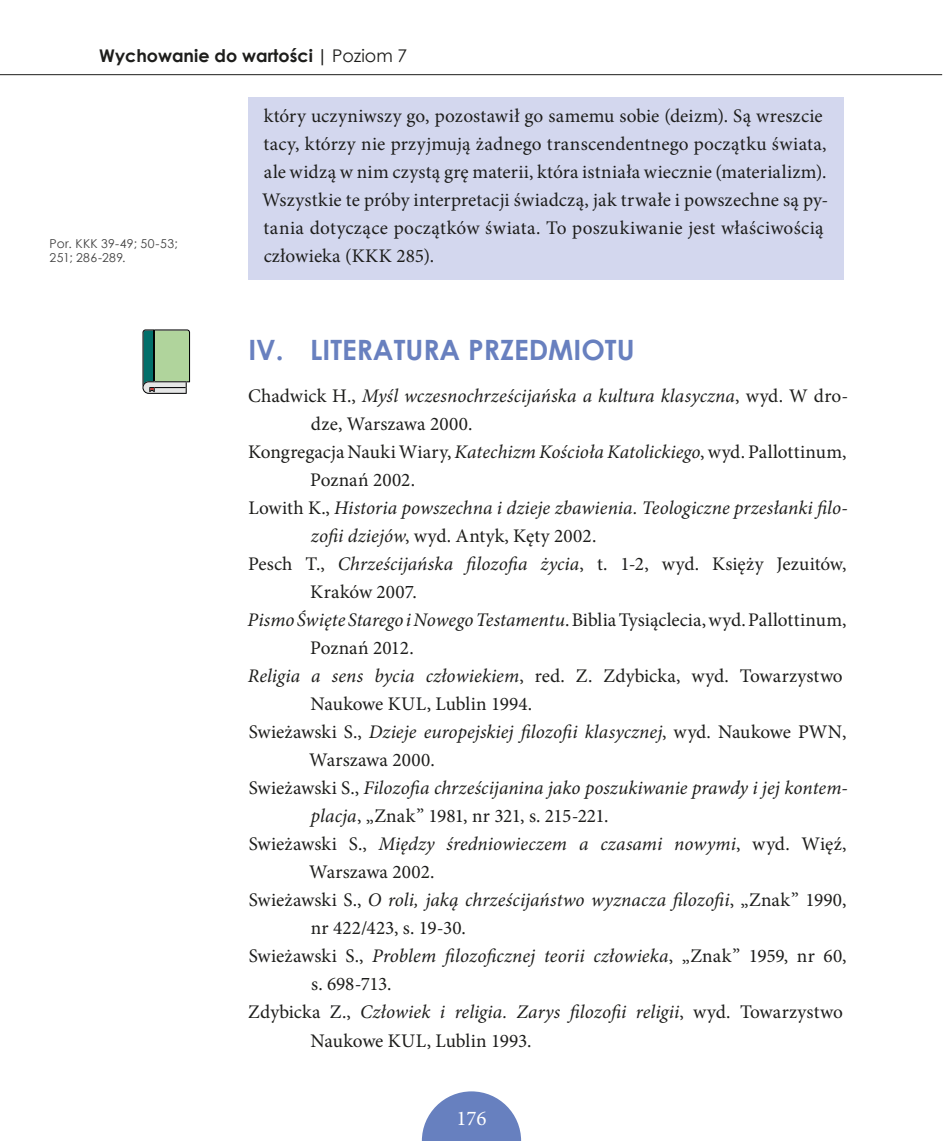
<style>
.page{position:relative;width:943px;height:1141px;background:#fff}
.page>*{position:absolute;margin:0;border:0;box-sizing:border-box;transform-origin:0 0}
.t1{font:700 28px "Century Gothic";color:#6880bf}
.t2{font:21px "Minion Pro";color:#fff}
.t3{font:19.25px/28px "Minion Pro";letter-spacing:.01em;color:#1d1d1b}
.t4{font:italic 19.25px "Minion Pro";color:#1d1d1b}
.t5{font:700 17.5px "Century Gothic";color:#1d1d1b}
.t6{font:12.25px/14.7px "Century Gothic";letter-spacing:.025em;color:#414141}
.s1{font-weight:400}
.s2{font-style:normal}
.s3{font-style:italic}
</style>
<div class="page">
<div style="left:248px;top:97px;width:595px;height:183px;background:#d3d7ee"></div>
<svg style="left:142px;top:329px;width:48px;height:65px;background:#88ac8d"></svg>
<hr style="left:0;top:74px;width:942px;height:1px;background:#1d1d1b">
<svg style="left:422px;top:1091px;width:99px;height:50px"></svg>
<p class="t5" style="left:99px;top:42px;width:309px">Wychowanie do wartości | <span class="s1">Poziom 7</span></p>
<p class="t6" style="left:50px;top:236px;width:130px">Por. KKK 39‑49; 50‑53;<br>251; 286‑289.</p>
<p class="t3" style="left:262px;top:102px;width:568px">który uczyniwszy go, pozostawił go samemu sobie (deizm). Są wreszcie tacy, którzy nie przyjmują żadnego transcendentnego początku świata, ale widzą w nim czystą grę materii, która istniała wiecznie (materializm).<br>Wszystkie te próby interpretacji świadczą, jak trwałe i powszechne są py‑ tania dotyczące początków świata. To poszukiwanie jest właściwością człowieka (KKK 285).</p>
<h1 class="t1" style="left:248px;top:329px;width:388px">IV. LITERATURA PRZEDMIOTU</h1>
<p class="t4" style="left:248px;top:383px;width:601px"><span class="s2">Chadwick H.,</span> Myśl wczesnochrześcijańska a kultura klasyczna<span class="s2">, wyd. W dro‑</span></p>
<p class="t3" style="left:311px;top:410px;width:163px">dze, Warszawa 2000.</p>
<p class="t3" style="left:248px;top:438px;width:599px">Kongregacja Nauki Wiary, <span class="s3">Katechizm Kościoła Katolickiego</span>, wyd. Pallottinum,</p>
<p class="t3" style="left:310px;top:466px;width:106px">Poznań 2002.</p>
<p class="t4" style="left:248px;top:495px;width:601px"><span class="s2">Lowith K.,</span> Historia powszechna i dzieje zbawienia. Teologiczne przesłanki filo‑</p>
<p class="t3" style="left:311px;top:522px;width:287px"><span class="s3">zofii dziejów</span>, wyd. Antyk, Kęty 2002.</p>
<p class="t3" style="left:248px;top:550px;width:599px">Pesch T., <span class="s3">Chrześcijańska filozofia życia</span>, t. 1‑2, wyd. Księży Jezuitów,</p>
<p class="t3" style="left:310px;top:578px;width:108px">Kraków 2007.</p>
<p class="t4" style="left:247px;top:607px;width:600px">Pismo Święte Starego i Nowego Testamentu<span class="s2">. Biblia Tysiąclecia, wyd. Pallottinum,</span></p>
<p class="t3" style="left:310px;top:634px;width:105px">Poznań 2012.</p>
<p class="t3" style="left:248px;top:662px;width:596px"><span class="s3">Religia a sens bycia człowiekiem</span>, red. Z. Zdybicka, wyd. Towarzystwo</p>
<p class="t3" style="left:310px;top:690px;width:223px">Naukowe KUL, Lublin 1994.</p>
<p class="t4" style="left:249px;top:719px;width:599px"><span class="s2">Swieżawski S.,</span> Dzieje europejskiej filozofii klasycznej<span class="s2">, wyd. Naukowe PWN,</span></p>
<p class="t3" style="left:309px;top:746px;width:127px">Warszawa 2000.</p>
<p class="t4" style="left:249px;top:775px;width:600px"><span class="s2">Swieżawski S.,</span> Filozofia chrześcijanina jako poszukiwanie prawdy i jej kontem‑</p>
<p class="t3" style="left:311px;top:802px;width:299px"><span class="s3">placja</span>, „Znak” 1981, nr 321, s. 215‑221.</p>
<p class="t4" style="left:249px;top:831px;width:599px"><span class="s2">Swieżawski S.,</span> Między średniowieczem a czasami nowymi<span class="s2">, wyd. Więź,</span></p>
<p class="t3" style="left:309px;top:858px;width:127px">Warszawa 2002.</p>
<p class="t4" style="left:249px;top:887px;width:599px"><span class="s2">Swieżawski S.,</span> O roli, jaką chrześcijaństwo wyznacza filozofii<span class="s2">, „Znak” 1990,</span></p>
<p class="t3" style="left:311px;top:914px;width:157px">nr 422/423, s. 19‑30.</p>
<p class="t4" style="left:249px;top:943px;width:599px"><span class="s2">Swieżawski S.,</span> Problem filozoficznej teorii człowieka<span class="s2">, „Znak” 1959, nr 60,</span></p>
<p class="t3" style="left:311px;top:970px;width:82px">s. 698‑713.</p>
<p class="t4" style="left:248px;top:999px;width:596px"><span class="s2">Zdybicka Z.,</span> Człowiek i religia. Zarys filozofii religii<span class="s2">, wyd. Towarzystwo</span></p>
<p class="t3" style="left:310px;top:1026px;width:222px">Naukowe KUL, Lublin 1993.</p>
<p class="t2" style="left:456px;top:1104px;width:32px">176</p>
</div>
